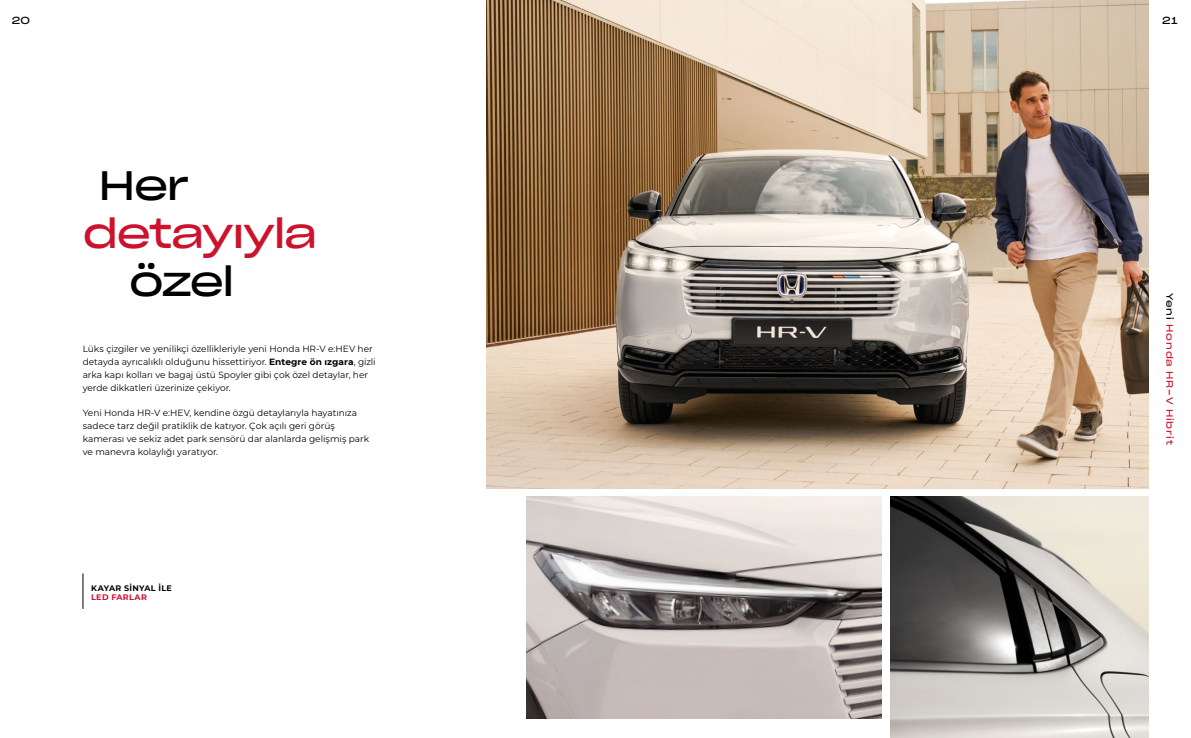
<style>
.page{position:relative;width:1191px;height:738px;background:#fff}
.page>*{position:absolute;margin:0;border:0;box-sizing:border-box;transform-origin:0 0}
.t1{font:40px "Sharp Grotesk Book 25";letter-spacing:-.035em;color:#cd122d}
.t2{font:40px "Sharp Grotesk Book 25";letter-spacing:-.035em;color:#000}
.t3{font:10px "Sharp Grotesk Book 25";color:#000}
.t4{font:9px/13px "Montserrat";color:#000}
.t5{font:9px "Sharp Grotesk Book 25";letter-spacing:.1em;color:#cd122d}
.t6{font:700 8px "Montserrat";letter-spacing:.04em;color:#000}
.t7{font:700 8px "Montserrat";letter-spacing:.045em;color:#cd122d}
.s1{font-weight:700}
.s2{color:#000}
</style>
<div class="page">
<img style="left:527px;top:496px;width:355px;height:221px">
<img style="left:890px;top:496px;width:258px;height:241px">
<img style="left:487px;top:0;width:661px;height:488px">
<hr style="left:83px;top:573px;width:1px;height:35px;background:#000">
<p class="t3" style="left:12px;top:12px;width:20px">20</p>
<p class="t3" style="left:1162px;top:12px;width:17px">21</p>
<h1 class="t2" style="left:99px;top:151px;width:93px">Her</h1>
<h1 class="t1" style="left:83px;top:199px;width:236px">detayıyla</h1>
<h1 class="t2" style="left:129px;top:246px;width:107px">özel</h1>
<p class="t4" style="left:83px;top:342px;width:294px">Lüks çizgiler ve yenilikçi özellikleriyle yeni Honda HR-V e:HEV her detayda ayrıcalıklı olduğunu hissettiriyor. <span class="s1">Entegre ön ızgara</span>, gizli arka kapı kolları ve bagaj üstü Spoyler gibi çok özel detaylar, her yerde dikkatleri üzerinize çekiyor.</p>
<p class="t4" style="left:83px;top:405px;width:288px">Yeni Honda HR-V e:HEV, kendine özgü detaylarıyla hayatınıza sadece tarz değil pratiklik de katıyor. Çok açılı geri görüş kamerası ve sekiz adet park sensörü dar alanlarda gelişmiş park ve manevra kolaylığı yaratıyor.</p>
<p class="t6" style="left:91px;top:581px;width:82px">KAYAR SİNYAL İLE</p>
<p class="t7" style="left:91px;top:590px;width:57px">LED FARLAR</p>
<p class="t5" style="left:1177px;top:292px;width:154px;rotate:90deg"><span class="s2">Yeni</span> Honda HR-V Hibrit</p>
</div>
